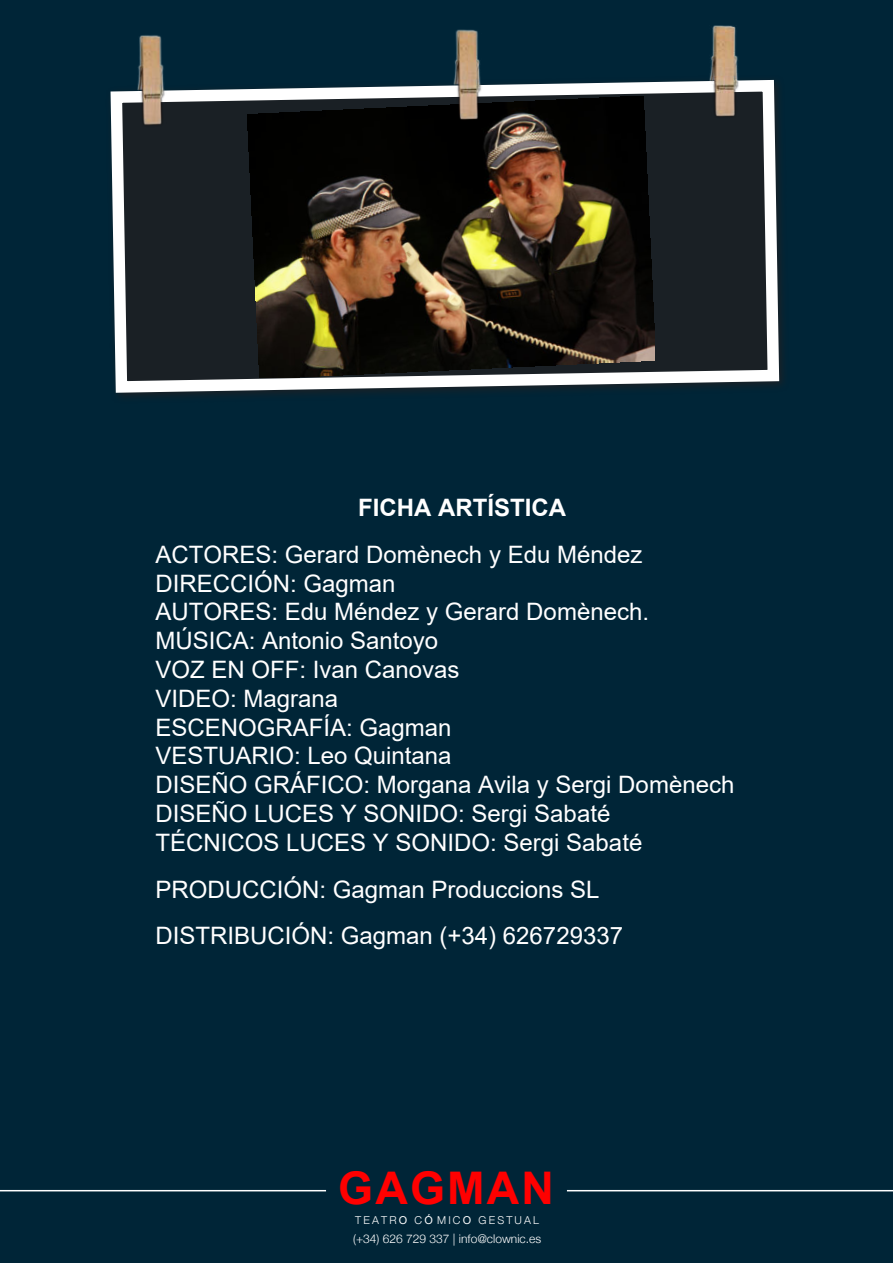
<style>
.page{position:relative;width:893px;height:1263px;background:#002537}
.page>*{position:absolute;margin:0;border:0;box-sizing:border-box;transform-origin:0 0}
.t1{font:700 45px "Arial";letter-spacing:.05em;color:#f00}
.t2{font:24px/46.8px "Arial";color:#fff}
.t3{font:24px/28.8px "Arial";color:#fff}
.t4{font:300 12px "Helvetica Neue";color:#fff}
.t5{font:300 10.8px "Helvetica Neue";letter-spacing:.2em;color:#fff}
.s1{font-weight:700}
.s2{font-style:inherit}
.s3{font-family:"Arial";font-weight:400}
</style>
<div class="page">
<hr style="left:0;top:1190px;width:326px;height:1px;background:#fff">
<hr style="left:567px;top:1190px;width:326px;height:1px;background:#fff">
<svg style="left:110px;top:79px;width:673px;height:318px;background:#3b3935"></svg>
<img style="left:136px;top:35px;width:31px;height:93px">
<img style="left:452px;top:29px;width:31px;height:94px">
<img style="left:709px;top:25px;width:30px;height:93px">
<p class="t2" style="left:155px;top:484px;width:488px;text-indent:203px"><span class="s1">FI</span><span class="s1">CH</span><span class="s1">A ARTÍSTICA<br></span>ACTOR<span class="s2">E</span>S: Gerard Domènech <span class="s2">y</span> Edu Méndez</p>
<p class="t2" style="left:155px;top:569px;width:495px;line-height:28.8px">DIRECCIÓ<span class="s2">N</span>: <span class="s2">Gagman<br></span>AUTOR<span class="s2">E</span>S: Edu Méndez <span class="s2">y</span> Gerard Domènech<span class="s2">.<br></span>MÚSICA: Antonio Santoyo</p>
<p class="t3" style="left:155px;top:655px;width:580px">VOZ EN OFF: Ivan Canovas<br><span class="s2">VIDEO:</span> Magrana<br><span class="s2">ESCENOGRAF</span>Í<span class="s2">A:</span> Gagman<br><span class="s2">VESTUARI</span>O<span class="s2">:</span> Leo Quintana<br><span class="s2">DISE</span>ÑO <span class="s2">GR</span>Á<span class="s2">FIC</span>O<span class="s2">:</span> Morgana Avila y Sergi Domènech<br><span class="s2">DISE</span>ÑO LUCES Y <span class="s2">SO</span>NIDO<span class="s2">:</span> Sergi Sabaté<br><span class="s2">T</span>É<span class="s2">CNIC</span>OS LUCES Y <span class="s2">SO</span>NIDO<span class="s2">:</span> Sergi Sabaté</p>
<p class="t2" style="left:155px;top:866px;width:469px">PRODUCCIÓ<span class="s2">N</span>: Gagman Produccions SL<br>DISTRIBUCIÓ<span class="s2">N</span>: <span class="s2">Gagman (+34) 626729337</span></p>
<h1 class="t1" style="left:338px;top:1156px;width:217px">GAGMAN</h1>
<p class="t5" style="left:355px;top:1213px;width:185px">TEATR<span class="s3">O</span> C<span class="s3">Ó</span> MIC<span class="s3">O</span> GESTUAL</p>
<p class="t4" style="left:353px;top:1233px;width:190px">(+34) 626 729 337 | info@clownic.es</p>
</div>
